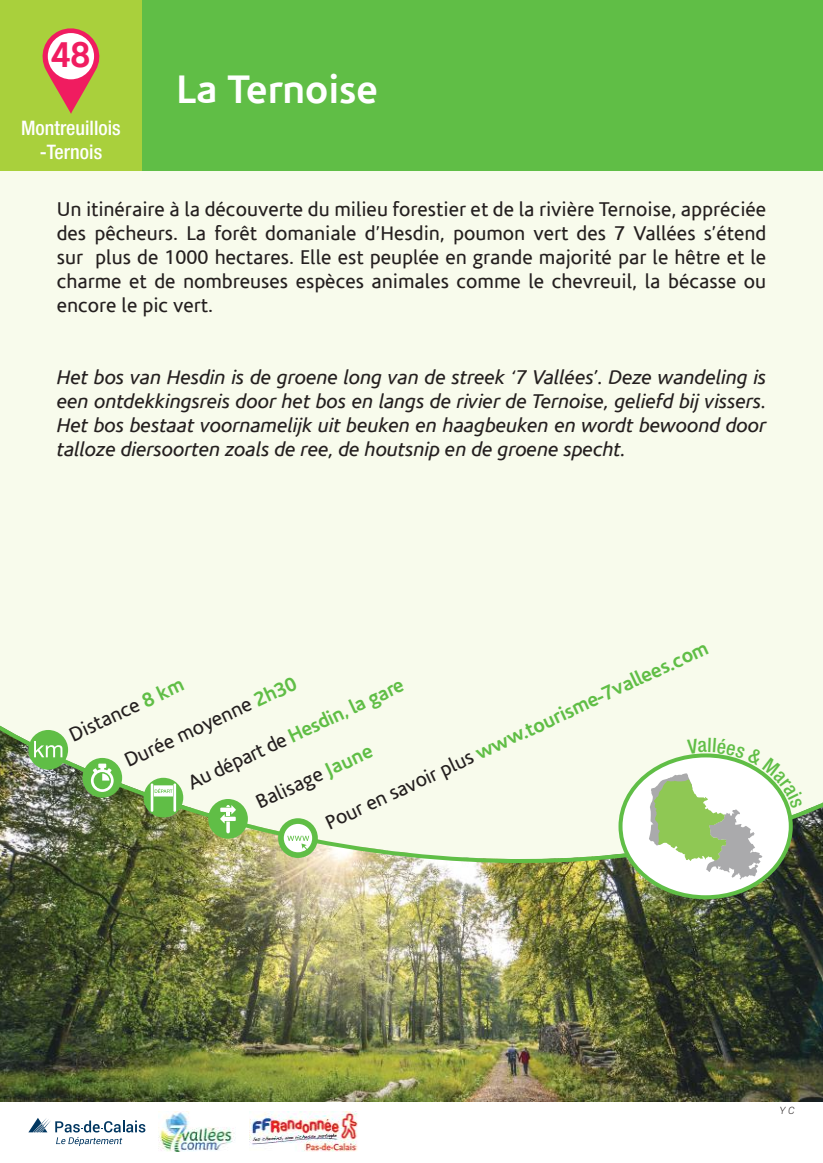
<style>
.page{position:relative;width:823px;height:1163px;background:#fff}
.page>*{position:absolute;margin:0;border:0;box-sizing:border-box;transform-origin:0 0}
.t1{font:700 40px "Corisande";color:#fff}
.t2{font:700 36px "Corisande";color:#f01c60}
.t3{font:20px/24px "Corisande";color:#241f1f;text-align:justify}
.t4{font:italic 20px/24px "Corisande";color:#241f1f;text-align:justify}
.t5{font:700 20px "Corisande";color:#60be46}
.t6{font:500 condensed 20px/24px "Helvetica Neue";color:#fff;text-align:center}
.t7{font:italic 300 10px "Roboto";color:#241f1f}
.s1{font-weight:400;color:#241f1f}
.s2{font-weight:700;color:#60be46}
</style>
<div class="page">
<img style="left:0;top:906px;width:822px;height:194px">
<svg style="left:0;top:358px;width:822px;height:548px;background:#e8ebd9"></svg>
<div style="left:0;top:170px;width:822px;height:188px;background:#f8fbec"></div>
<div style="left:142px;top:0;width:680px;height:170px;background:#60be46"></div>
<div style="left:0;top:0;width:142px;height:170px;background:#a9d03c"></div>
<svg style="left:620px;top:755px;width:170px;height:142px"></svg>
<svg style="left:28px;top:1118px;width:117px;height:27px"></svg>
<div style="left:208px;top:798px;width:40px;height:40px;background:#60be46;border-radius:50%"></div>
<svg style="left:220px;top:805px;width:16px;height:28px"></svg>
<div style="left:278px;top:818px;width:39px;height:39px;background:#60be46;border-radius:50%"></div>
<svg style="left:283px;top:823px;width:29px;height:29px"></svg>
<div style="left:82px;top:757px;width:40px;height:40px;background:#60be46;border-radius:50%"></div>
<svg style="left:91px;top:763px;width:23px;height:28px"></svg>
<svg style="left:143px;top:777px;width:40px;height:40px"></svg>
<svg style="left:154px;top:785px;width:19px;height:11px"></svg>
<hr style="left:151px;top:783px;width:2px;height:28px;background:#fff">
<hr style="left:173px;top:783px;width:3px;height:28px;background:#fff">
<div style="left:28px;top:729px;width:40px;height:40px;background:#60be46;border-radius:50%"></div>
<svg style="left:34px;top:741px;width:28px;height:16px"></svg>
<svg style="left:42px;top:28px;width:58px;height:86px"></svg>
<div style="left:48px;top:33px;width:46px;height:46px;background:#fff;border-radius:50%"></div>
<img style="left:159px;top:1111px;width:75px;height:40px">
<img style="left:249px;top:1111px;width:109px;height:40px">
<svg style="left:648px;top:737px;width:154px;height:142px"></svg>
<h2 class="t2" style="left:52px;top:32px;width:40px">48</h2>
<p class="t6" style="left:21px;top:115px;width:101px">Montreuillois -Ternois</p>
<h1 class="t1" style="left:176px;top:64px;width:203px">La Ternoise</h1>
<p class="t3" style="left:57px;top:198px;width:710px">Un itinéraire à la découverte du milieu forestier et de la rivière Ternoise, appréciée des pêcheurs. La forêt domaniale d’Hesdin, poumon vert des 7 Vallées s’étend sur plus de 1000 hectares. Elle est peuplée en grande majorité par le hêtre et le charme et de nombreuses espèces animales comme le chevreuil, la bécasse ou encore le pic vert.</p>
<p class="t4" style="left:57px;top:366px;width:710px">Het bos van Hesdin is de groene long van de streek ‘7 Vallées’. Deze wandeling is een ontdekkingsreis door het bos en langs de rivier de Ternoise, geliefd bij vissers.<br>Het bos bestaat voornamelijk uit beuken en haagbeuken en wordt bewoond door talloze diersoorten zoals de ree, de houtsnip en de groene specht.</p>
<p class="t5" style="left:321px;top:811px;width:421px;rotate:-25deg"><span class="s1">Pour en savoir plus</span> www.tourisme-7vallees.com</p>
<p class="t3" style="left:121px;top:750px;width:189px;rotate:-25deg">Durée moyenne <span class="s2">2h30</span></p>
<p class="t3" style="left:65px;top:724px;width:126px;rotate:-25deg">Distance <span class="s2">8 km</span></p>
<p class="t5" style="left:183px;top:771px;width:237px;rotate:-25deg"><span class="s1">Au départ de</span> Hesdin, la gare</p>
<p class="t3" style="left:252px;top:792px;width:128px;rotate:-25deg">Balisage <span class="s2">Jaune</span></p>
<p class="t7" style="left:779px;top:1103px;width:16px">Y C</p>
</div>
